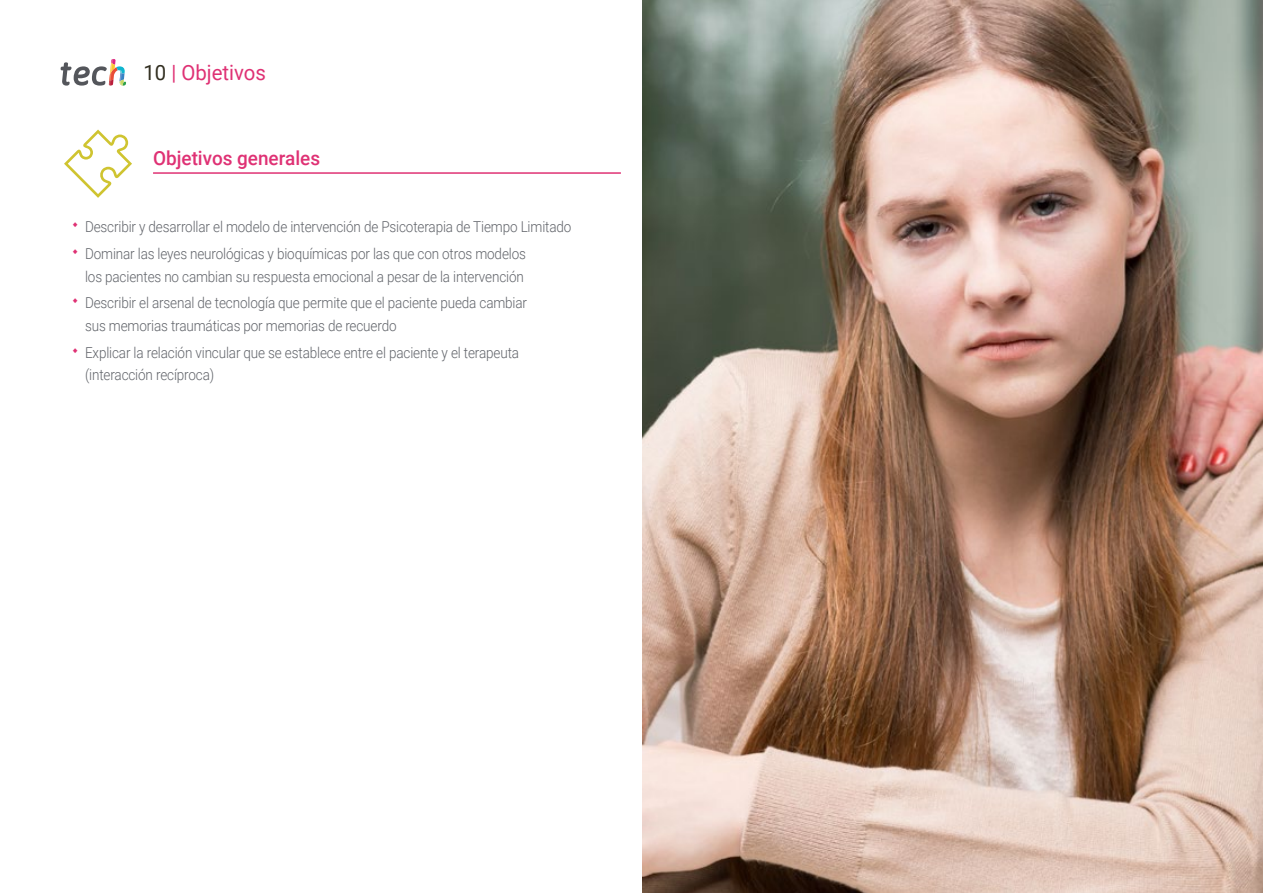
<style>
.page{position:relative;width:1263px;height:893px;background:#fff}
.page>*{position:absolute;margin:0;border:0;box-sizing:border-box;transform-origin:0 0}
.t1{font:21px "Roboto";color:#df3174}
.t2{font:500 19.5px "Roboto";color:#df3174}
.t3{font:300 15px/26.7px "Roboto";letter-spacing:-.01em;color:#61646a;scale:.9 1}
.s1{color:#312e20}
</style>
<div class="page">
<img style="left:642px;top:0;width:621px;height:893px">
<hr style="left:153px;top:173px;width:468px;height:1px;background:#df3174">
<svg style="left:64px;top:130px;width:68px;height:68px"></svg>
<svg style="left:61px;top:59px;width:65px;height:27px"></svg>
<h1 class="t1" style="left:144px;top:57px;width:124px"><span class="s1">10</span> | Objetivos</h1>
<h2 class="t2" style="left:153px;top:144px;width:169px">Objetivos generales</h2>
<p class="t3" style="left:85px;top:213px;width:542px">Describir y desarrollar el modelo de intervención de Psicoterapia de Tiempo Limitado<br>Dominar las leyes neurológicas y bioquímicas por las que con otros modelos</p>
<p class="t3" style="left:85px;top:262px;width:493px">los pacientes no cambian su respuesta emocional a pesar de la intervención<br>Describir el arsenal de tecnología que permite que el paciente pueda cambiar</p>
<p class="t3" style="left:85px;top:312px;width:484px">sus memorias traumáticas por memorias de recuerdo<br>Explicar la relación vincular que se establece entre el paciente y el terapeuta</p>
<p class="t3" style="left:85px;top:361px;width:145px">(interacción recíproca)</p>
</div>
